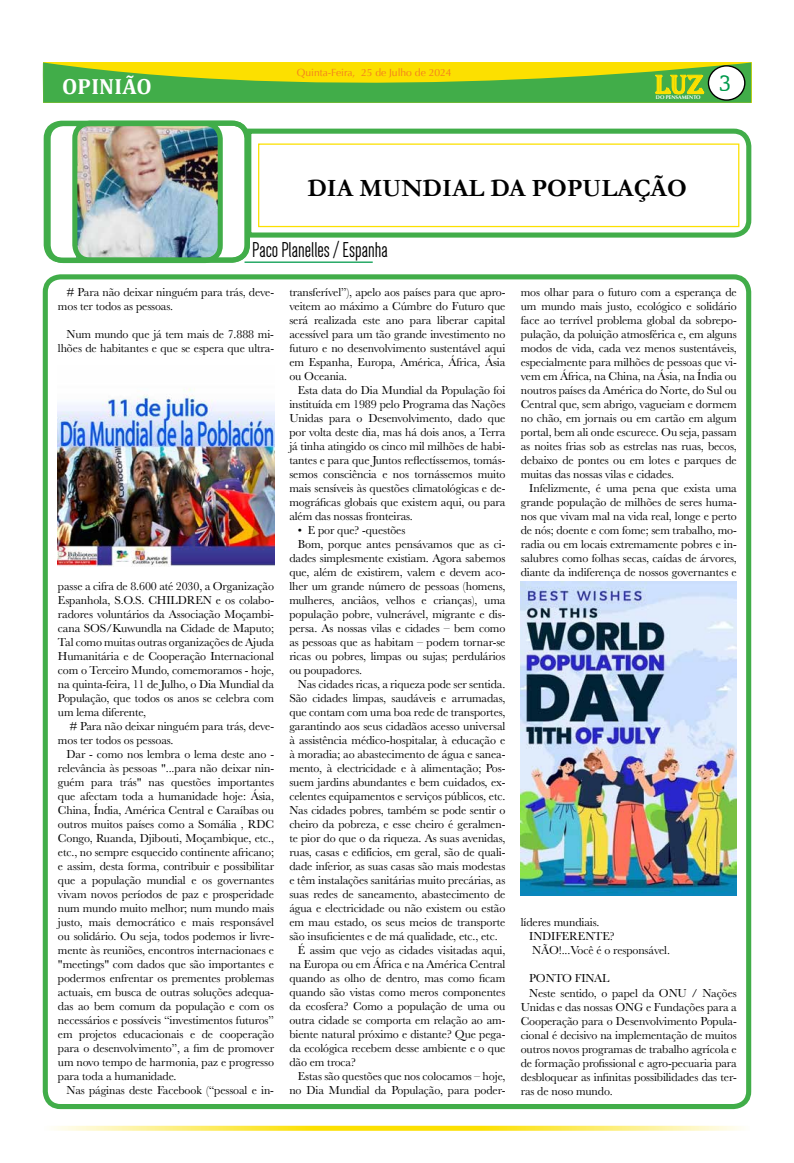
<style>
.page{position:relative;width:794px;height:1163px;background:#fff}
.page>*{position:absolute;margin:0;border:0;box-sizing:border-box;transform-origin:0 0}
.t1{font:27.6px "Algerian";color:#fce000}
.t2{font:700 25px "Garamond";color:#000}
.t3{font:22.1px "Dense";color:#000}
.t4{font:700 22px "Cambria";letter-spacing:.01em;color:#fff}
.t5{font:21px "Antihistory";color:#009a4c}
.t6{font:12px/14px "Baskerville";letter-spacing:-.01em;color:#000;text-align:justify}
.t7{font:10.3px "Optima";color:#f47b20}
.t8{font:700 5.3px "Optima";color:#fff}
</style>
<div class="page">
<svg style="left:42px;top:62px;width:709px;height:41px;background:#87bf2d"></svg>
<svg style="left:54px;top:1125px;width:687px;height:5px;background:#fced75"></svg>
<div style="left:708px;top:66px;width:37px;height:34px;background:#fff;border-radius:50%"></div>
<div style="left:708px;top:65px;width:37px;height:36px;border:1px solid #000;border-radius:50%"></div>
<div style="left:43px;top:274px;width:708px;height:834px;border:5px solid #41ad49;border-radius:15px"></div>
<img style="left:78px;top:127px;width:139px;height:129px">
<div style="left:46px;top:121px;width:177px;height:142px;border:5px solid #41ad49;border-radius:15px"></div>
<div style="left:72px;top:121px;width:177px;height:141px;border:5px solid #41ad49;border-radius:15px"></div>
<svg style="left:244px;top:126px;width:508px;height:114px"></svg>
<hr style="left:244px;top:261px;width:129px;height:2px;background:#009a4c">
<img style="left:58px;top:388px;width:216px;height:178px">
<img style="left:521px;top:581px;width:216px;height:314px">
<p class="t7" style="left:297px;top:66px;width:156px">Quinta-Feira, 25 de Julho de 2024</p>
<h3 class="t4" style="left:62px;top:71px;width:91px">OPINIÃO</h3>
<h3 class="t5" style="left:719px;top:70px;width:14px">3</h3>
<h1 class="t1" style="left:655px;top:69px;width:51px">Luz</h1>
<p class="t8" style="left:656px;top:94px;width:46px">DO PENSAMENTO</p>
<h2 class="t2" style="left:307px;top:171px;width:381px">DIA MUNDIAL DA POPULAÇÃO</h2>
<h3 class="t3" style="left:252px;top:238px;width:137px">Paco Planelles / Espanha</h3>
<p class="t6" style="left:58px;top:285px;width:218px;text-indent:9px"># Para não deixar ninguém para trás, deve&shy;mos ter todos as pessoas.</p>
<p class="t6" style="left:58px;top:327px;width:218px;text-align:right">Num mundo que já tem mais de 7.888 mi&shy;lhões de habitantes e que se espera que ultra-</p>
<p class="t6" style="left:58px;top:579px;width:218px">passe a cifra de 8.600 até 2030, a Organização Espanhola, S.O.S. CHILDREN e os colabo&shy;radores voluntários da Associação Moçambi&shy;cana SOS/Kuwundla na Cidade de Maputo; Tal como muitas outras organizações de Ajuda Humanitária e de Cooperação Internacional com o Terceiro Mundo, comemoramos - hoje, na quinta-feira, 11 de Julho, o Dia Mundial da População, que todos os anos se celebra com um lema diferente,</p>
<p class="t6" style="left:58px;top:719px;width:218px;text-indent:11px"># Para não deixar ninguém para trás, deve&shy;mos ter todos os pessoas.</p>
<p class="t6" style="left:58px;top:747px;width:218px;text-indent:9px">Dar - como nos lembra o lema deste ano - relevância às pessoas "...para não deixar nin&shy;guém para trás" nas questões importantes que afectam toda a humanidade hoje: Ásia, China, Índia, América Central e Caraíbas ou outros muitos países como a Somália , RDC Congo, Ruanda, Djibouti, Moçambique, etc., etc., no sempre esquecido continente africano; e assim, desta forma, contribuir e possibilitar que a população mundial e os governantes vivam novos períodos de paz e prosperidade num mundo muito melhor; num mundo mais justo, mais democrático e mais responsável ou solidário. Ou seja, todos podemos ir livre&shy;mente às reuniões, encontros internacionaes e "meetings" com dados que são importantes e podermos enfrentar os prementes problemas actuais, em busca de outras soluções adequa&shy;das ao bem comum da população e com os necessários e possíveis “investimentos futuros” em projetos educacionais e de cooperação para o desenvolvimento”, a fim de promover um novo tempo de harmonia, paz e progresso para toda a humanidade.</p>
<p class="t6" style="left:66px;top:1083px;width:209px">Nas páginas deste Facebook (“pessoal e in-</p>
<p class="t6" style="left:289px;top:285px;width:218px">transferível”), apelo aos países para que apro&shy;veitem ao máximo a Cúmbre do Futuro que será realizada este ano para liberar capital acessível para um tão grande investimento no futuro e no desenvolvimento sustentável aqui em Espanha, Europa, América, África, Ásia ou Oceania.</p>
<p class="t6" style="left:289px;top:383px;width:218px;text-indent:9px">Esta data do Dia Mundial da População foi instituída em 1989 pelo Programa das Nações Unidas para o Desenvolvimento, dado que por volta deste dia, mas há dois anos, a Terra já tinha atingido os cinco mil milhões de habi&shy;tantes e para que Juntos reflectíssemos, tomás&shy;semos consciência e nos tornássemos muito mais sensíveis às questões climatológicas e de&shy;mográficas globais que existem aqui, ou para além das nossas fronteiras.</p>
<p class="t6" style="left:298px;top:523px;width:109px">• E por que? -questões</p>
<p class="t6" style="left:298px;top:537px;width:209px">Bom, porque antes pensávamos que as ci-</p>
<p class="t6" style="left:289px;top:551px;width:217px">dades simplesmente existiam. Agora sabemos</p>
<p class="t6" style="left:289px;top:565px;width:218px">que, além de existirem, valem e devem aco-</p>
<p class="t6" style="left:289px;top:579px;width:217px">lher um grande número de pessoas (homens,</p>
<p class="t6" style="left:289px;top:593px;width:218px">mulheres, anciâos, velhos e crianças), uma</p>
<p class="t6" style="left:289px;top:607px;width:218px">população pobre, vulnerável, migrante e dis-</p>
<p class="t6" style="left:289px;top:621px;width:217px">persa. As nossas vilas e cidades – bem como</p>
<p class="t6" style="left:289px;top:635px;width:218px">as pessoas que as habitam – podem tornar-se</p>
<p class="t6" style="left:289px;top:649px;width:218px">ricas ou pobres, limpas ou sujas; perdulários</p>
<p class="t6" style="left:289px;top:663px;width:74px">ou poupadores.</p>
<p class="t6" style="left:298px;top:677px;width:209px">Nas cidades ricas, a riqueza pode ser sentida.</p>
<p class="t6" style="left:289px;top:691px;width:218px">São cidades limpas, saudáveis e arrumadas,</p>
<p class="t6" style="left:289px;top:705px;width:218px">que contam com uma boa rede de transportes,</p>
<p class="t6" style="left:289px;top:719px;width:217px">garantindo aos seus cidadãos acesso universal</p>
<p class="t6" style="left:289px;top:733px;width:218px">à assistência médico-hospitalar, à educação e</p>
<p class="t6" style="left:289px;top:747px;width:218px">à moradia; ao abastecimento de água e sanea-</p>
<p class="t6" style="left:289px;top:761px;width:218px">mento, à electricidade e à alimentação; Pos-</p>
<p class="t6" style="left:289px;top:775px;width:218px">suem jardins abundantes e bem cuidados, ex-</p>
<p class="t6" style="left:289px;top:789px;width:217px">celentes equipamentos e serviços públicos, etc.</p>
<p class="t6" style="left:289px;top:803px;width:218px">Nas cidades pobres, também se pode sentir o</p>
<p class="t6" style="left:289px;top:817px;width:218px">cheiro da pobreza, e esse cheiro é geralmen-</p>
<p class="t6" style="left:289px;top:831px;width:218px">te pior do que o da riqueza. As suas avenidas,</p>
<p class="t6" style="left:289px;top:845px;width:218px">ruas, casas e edifícios, em geral, são de quali-</p>
<p class="t6" style="left:289px;top:859px;width:217px">dade inferior, as suas casas são mais modestas</p>
<p class="t6" style="left:289px;top:873px;width:218px">e têm instalações sanitárias muito precárias, as</p>
<p class="t6" style="left:289px;top:887px;width:217px">suas redes de saneamento, abastecimento de</p>
<p class="t6" style="left:289px;top:901px;width:218px">água e electricidade ou não existem ou estão</p>
<p class="t6" style="left:289px;top:915px;width:217px">em mau estado, os seus meios de transporte</p>
<p class="t6" style="left:289px;top:929px;width:210px">são insuficientes e de má qualidade, etc., etc.</p>
<p class="t6" style="left:298px;top:943px;width:209px">É assim que vejo as cidades visitadas aqui,</p>
<p class="t6" style="left:289px;top:957px;width:217px">na Europa ou em África e na América Central</p>
<p class="t6" style="left:289px;top:971px;width:217px">quando as olho de dentro, mas como ficam</p>
<p class="t6" style="left:289px;top:985px;width:217px">quando são vistas como meros componentes</p>
<p class="t6" style="left:289px;top:999px;width:218px">da ecosfera? Como a população de uma ou</p>
<p class="t6" style="left:289px;top:1013px;width:218px">outra cidade se comporta em relação ao am-</p>
<p class="t6" style="left:289px;top:1027px;width:218px">biente natural próximo e distante? Que pega-</p>
<p class="t6" style="left:289px;top:1041px;width:218px">da ecológica recebem desse ambiente e o que</p>
<p class="t6" style="left:289px;top:1055px;width:68px">dão em troca?</p>
<p class="t6" style="left:298px;top:1069px;width:209px">Estas são questões que nos colocamos – hoje,</p>
<p class="t6" style="left:289px;top:1083px;width:218px">no Dia Mundial da População, para poder-</p>
<p class="t6" style="left:521px;top:285px;width:218px">mos olhar para o futuro com a esperança de um mundo mais justo, ecológico e solidário face ao terrível problema global da sobrepo&shy;pulação, da poluição atmosférica e, em alguns modos de vida, cada vez menos sustentáveis, especialmente para milhões de pessoas que vi&shy;vem em África, na China, na Ásia, na Índia ou noutros países da América do Norte, do Sul ou Central que, sem abrigo, vagueiam e dormem no chão, em jornais ou em cartão em algum portal, bem ali onde escurece. Ou seja, passam as noites frias sob as estrelas nas ruas, becos, debaixo de pontes ou em lotes e parques de muitas das nossas vilas e cidades.</p>
<p class="t6" style="left:521px;top:481px;width:218px;text-indent:9px">Infelizmente, é uma pena que exista uma grande população de milhões de seres huma&shy;nos que vivam mal na vida real, longe e perto de nós; doente e com fome; sem trabalho, mo&shy;radia ou em locais extremamente pobres e in&shy;salubres como folhas secas, caídas de árvores, diante da indiferença de nossos governantes e</p>
<p class="t6" style="left:529px;top:915px;width:142px;text-align:left;text-indent:-9px">líderes mundiais.<br>INDIFERENTE?<br>NÃO!...Você é o responsável.</p>
<p class="t6" style="left:529px;top:971px;width:82px">PONTO FINAL</p>
<p class="t6" style="left:529px;top:985px;width:209px">Neste sentido, o papel da ONU / Nações</p>
<p class="t6" style="left:521px;top:999px;width:218px">Unidas e das nossas ONG e Fundações para a</p>
<p class="t6" style="left:521px;top:1013px;width:218px">Cooperação para o Desenvolvimento Popula-</p>
<p class="t6" style="left:521px;top:1027px;width:217px">cional é decisivo na implementação de muitos</p>
<p class="t6" style="left:521px;top:1041px;width:218px">outros novos programas de trabalho agrícola e</p>
<p class="t6" style="left:521px;top:1055px;width:218px">de formação profissional e agro-pecuaria para</p>
<p class="t6" style="left:521px;top:1069px;width:218px">desbloquear as infinitas possibilidades das ter-</p>
<p class="t6" style="left:521px;top:1083px;width:93px">ras de noso mundo.</p>
</div>
